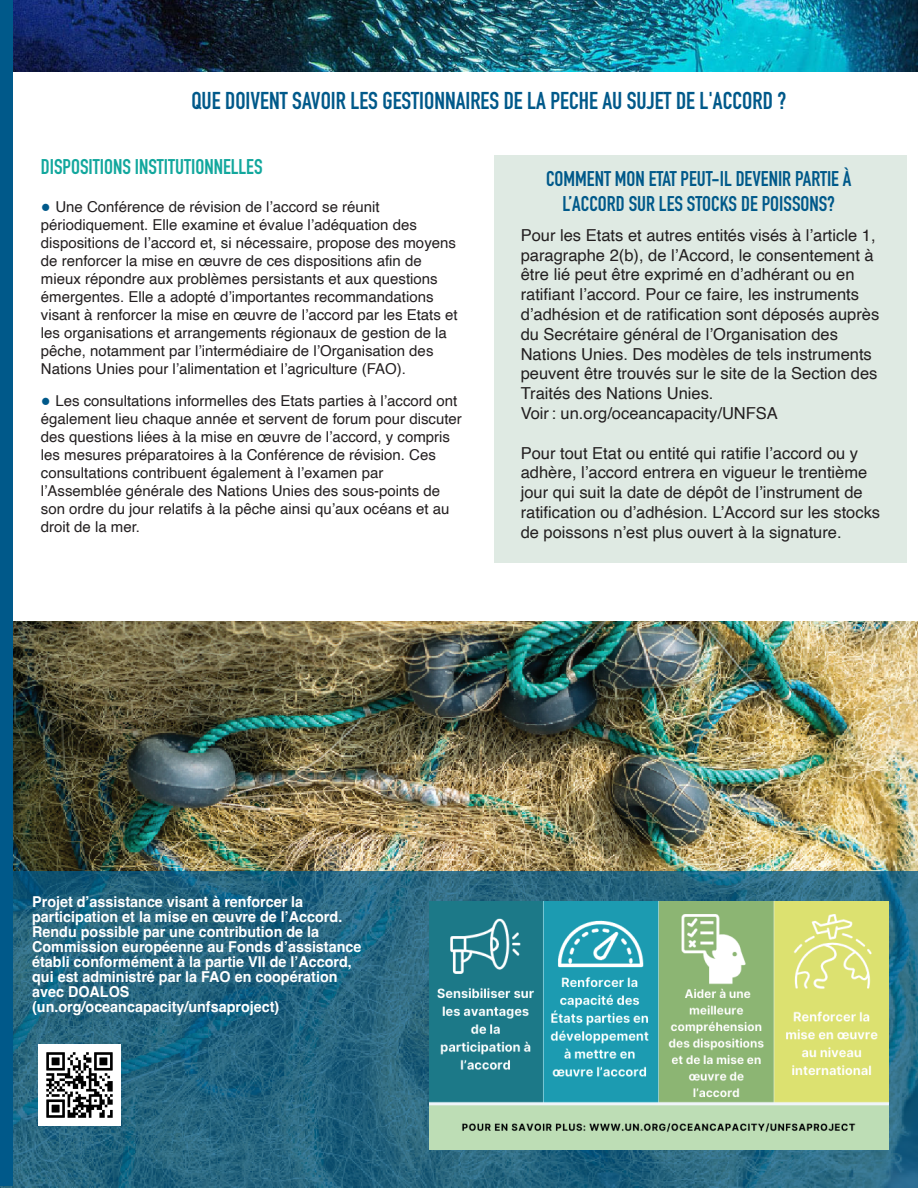
<style>
.page{position:relative;width:918px;height:1188px;background:#fff}
.page>*{position:absolute;margin:0;border:0;box-sizing:border-box;transform-origin:0 0}
.t1{font:700 24px "DIN Condensed";color:#00598a}
.t2{font:700 21px/25.2px "DIN Condensed";color:#00598a;text-align:center}
.t3{font:700 21px "DIN Condensed";color:#12a79d}
.t4{font:16.5px/19.8px "Helvetica";color:#231f20}
.t5{font:15px/18px "Helvetica";color:#231f20}
.t6{font:700 15px/15px "Helvetica";color:#fff;scale:.96 1}
.s1{font-size:16.5px;color:#00598a}
</style>
<div class="page">
<img style="left:13px;top:621px;width:905px;height:250px">
<img style="left:13px;top:0;width:904px;height:71px">
<div style="left:0;top:0;width:13px;height:1186px;background:#00598a"></div>
<div style="left:494px;top:155px;width:413px;height:408px;background:#dfeae3"></div>
<svg style="left:0;top:871px;width:918px;height:317px;background:#236681"></svg>
<img style="left:39px;top:1045px;width:81px;height:81px">
<img style="left:429px;top:902px;width:460px;height:248px">
<h1 class="t1" style="left:191px;top:85px;width:596px">QUE DOIVENT SAVOIR LES GESTIONNAIRES DE LA PECHE AU SUJET DE L'ACCORD ?</h1>
<h2 class="t3" style="left:41px;top:153px;width:223px">DISPOSITIONS INSTITUTIONNELLES</h2>
<p class="t5" style="left:41px;top:199px;width:418px"><span class="s1">●</span> Une Conférence de révision de l’accord se réunit périodiquement. Elle examine et évalue l’adéquation des dispositions de l’accord et, si nécessaire, propose des moyens de renforcer la mise en œuvre de ces dispositions afin de mieux répondre aux problèmes persistants et aux questions émergentes. Elle a adopté d’importantes recommandations visant à renforcer la mise en œuvre de l’accord par les Etats et les organisations et arrangements régionaux de gestion de la pêche, notamment par l’intermédiaire de l’Organisation des Nations Unies pour l’alimentation et l’agriculture (FAO).</p>
<p class="t5" style="left:41px;top:392px;width:423px"><span class="s1">●</span> Les consultations informelles des Etats parties à l’accord ont également lieu chaque année et servent de forum pour discuter des questions liées à la mise en œuvre de l’accord, y compris les mesures préparatoires à la Conférence de révision. Ces consultations contribuent également à l’examen par l’Assemblée générale des Nations Unies des sous-points de son ordre du jour relatifs à la pêche ainsi qu’aux océans et au droit de la mer.</p>
<h2 class="t2" style="left:546px;top:166px;width:307px">COMMENT MON ETAT PEUT-IL DEVENIR PARTIE À<br>L’ACCORD SUR LES STOCKS DE POISSONS?</h2>
<p class="t4" style="left:521px;top:226px;width:360px">Pour les Etats et autres entités visés à l’article 1, paragraphe 2(b), de l’Accord, le consentement à être lié peut être exprimé en d’adhérant ou en ratifiant l’accord. Pour ce faire, les instruments d’adhésion et de ratification sont déposés auprès du Secrétaire général de l’Organisation des Nations Unies. Des modèles de tels instruments peuvent être trouvés sur le site de la Section des Traités des Nations Unies.<br>Voir : un.org/oceancapacity/UNFSA</p>
<p class="t4" style="left:521px;top:444px;width:361px">Pour tout Etat ou entité qui ratifie l’accord ou y adhère, l’accord entrera en vigueur le trentième jour qui suit la date de dépôt de l’instrument de ratification ou d’adhésion. L’Accord sur les stocks de poissons n’est plus ouvert à la signature.</p>
<p class="t6" style="left:32px;top:896px;width:344px">Projet d’assistance visant à renforcer la participation et la mise en œuvre de l’Accord.<br>Rendu possible par une contribution de la Commission européenne au Fonds d’assistance établi conformément à la partie VII de l’Accord, qui est administré par la FAO en coopération avec DOALOS (un.org/oceancapacity/unfsaproject)</p>
</div>
